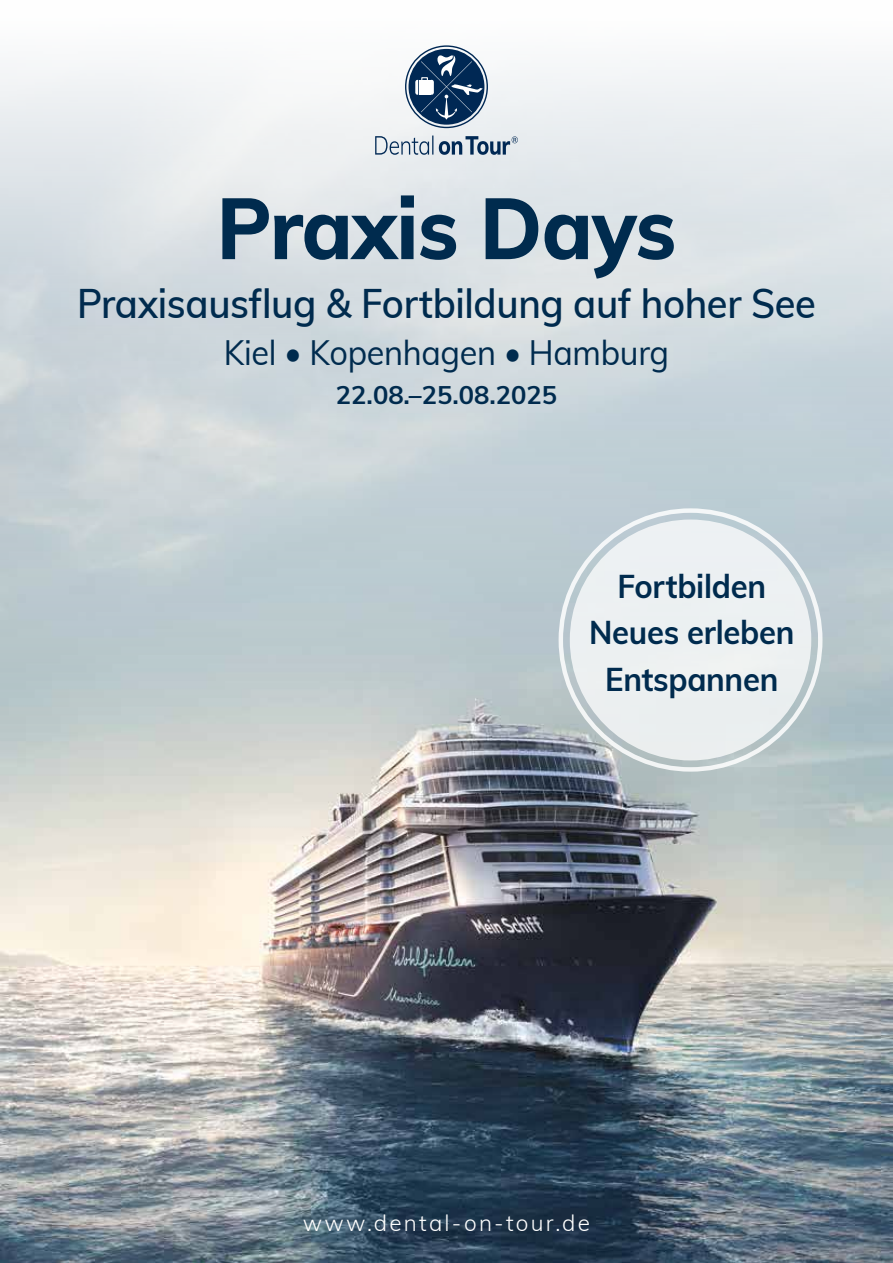
<style>
.page{position:relative;width:893px;height:1263px;background:#fff}
.page>*{position:absolute;margin:0;border:0;box-sizing:border-box;transform-origin:0 0}
.t1{font:800 85.5px "Muli";letter-spacing:-.01em;color:#002b4e;scale:.95 1}
.t2{font:600 40.5px "Muli";letter-spacing:-.01em;color:#002b4e;scale:.94 1}
.t3{font:34.5px "Muli";letter-spacing:-.01em;color:#002b4e;scale:.94 1}
.t4{font:700 33px/46.5px "Muli";letter-spacing:-.01em;color:#002b4e;text-align:center;scale:.94 1}
.t5{font:700 25.5px "Muli";color:#002b4e}
.t6{font:300 22.5px "Muli";letter-spacing:.1em;color:#fff}
</style>
<div class="page">
<img style="left:0;top:45px;width:893px;height:1218px">
<div style="left:570px;top:519px;width:241px;height:241px;background:#ecf0f1;border-radius:50%"></div>
<svg style="left:375px;top:136px;width:143px;height:19px;background:#a4b2c1"></svg>
<div style="left:405px;top:45px;width:83px;height:83px;border:1px solid #002854;border-radius:50%"></div>
<div style="left:409px;top:49px;width:75px;height:76px;background:#002854;border-radius:50%"></div>
<svg style="left:415px;top:55px;width:68px;height:65px"></svg>
<h1 class="t1" style="left:217px;top:166px;width:485px">Praxis Days</h1>
<p class="t2" style="left:77px;top:274px;width:788px">Praxisausflug &amp; Fortbildung auf hoher See</p>
<p class="t3" style="left:224px;top:327px;width:475px">Kiel • Kopenhagen • Hamburg</p>
<p class="t5" style="left:336px;top:376px;width:223px">22.08.–25.08.2025</p>
<p class="t4" style="left:589px;top:561px;width:220px">Fortbilden<br>Neues erleben<br>Entspannen</p>
<p class="t6" style="left:303px;top:1207px;width:289px">www.dental-on-tour.de</p>
</div>
